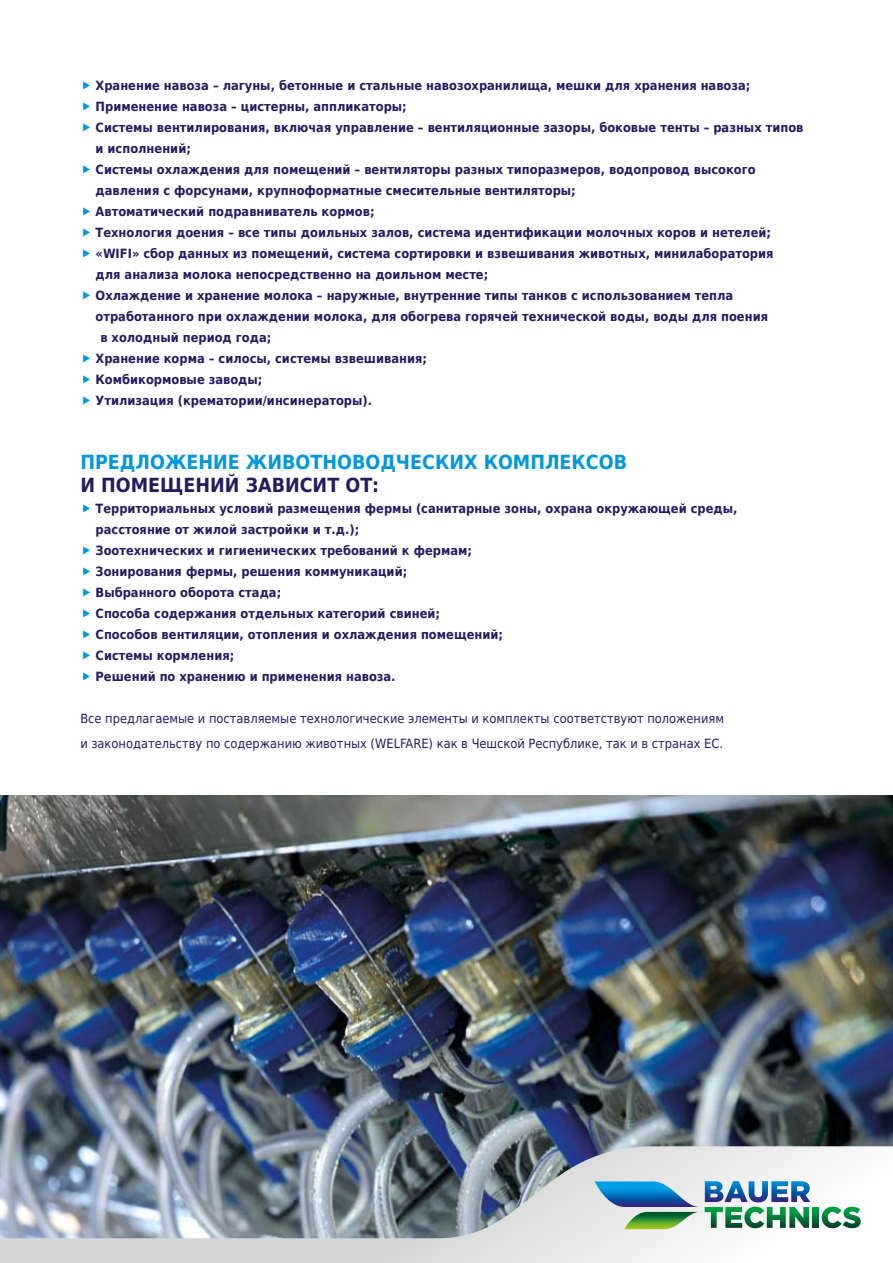
<style>
.page{position:relative;width:893px;height:1263px;background:#fff}
.page>*{position:absolute;margin:0;border:0;box-sizing:border-box;transform-origin:0 0}
.t1{font:700 19.5px "DejaVu Sans Condensed";color:#0098da}
.t2{font:700 19.5px "DejaVu Sans Condensed";color:#251b61}
.t3{font:700 12.75px/21px "DejaVu Sans Condensed";color:#251b61}
.t4{font:12.75px/25.5px "DejaVu Sans Condensed";color:#251b61}
</style>
<div class="page">
<img style="left:0;top:795px;width:893px;height:351px">
<svg style="left:0;top:1146px;width:893px;height:117px"></svg>
<svg style="left:595px;top:1181px;width:215px;height:48px"></svg>
<svg style="left:813px;top:1207px;width:6px;height:21px"></svg>
<svg style="left:822px;top:1206px;width:39px;height:22px"></svg>
<p class="t3" style="left:96px;top:74px;width:656px">Хранение навоза – лагуны, бетонные и стальные навозохранилища, мешки для хранения навоза;</p>
<p class="t3" style="left:96px;top:95px;width:313px">Применение навоза – цистерны, аппликаторы;</p>
<p class="t3" style="left:96px;top:116px;width:709px">Системы вентилирования, включая управление – вентиляционные зазоры, боковые тенты – разных типов</p>
<p class="t3" style="left:96px;top:137px;width:97px">и исполнений;</p>
<p class="t3" style="left:96px;top:158px;width:662px">Системы охлаждения для помещений – вентиляторы разных типоразмеров, водопровод высокого</p>
<p class="t3" style="left:96px;top:179px;width:482px">давления с форсунами, крупноформатные смесительные вентиляторы;</p>
<p class="t3" style="left:96px;top:200px;width:281px">Автоматический подравниватель кормов;</p>
<p class="t3" style="left:96px;top:221px;width:677px">Технология доения – все типы доильных залов, система идентификации молочных коров и нетелей;</p>
<p class="t3" style="left:96px;top:242px;width:679px">«WIFI» сбор данных из помещений, система сортировки и взвешивания животных, минилаборатория</p>
<p class="t3" style="left:96px;top:263px;width:394px">для анализа молока непосредственно на доильном месте;</p>
<p class="t3" style="left:96px;top:284px;width:639px">Охлаждение и хранение молока – наружные, внутренние типы танков с использованием тепла</p>
<p class="t3" style="left:96px;top:305px;width:674px">отработанного при охлаждении молока, для обогрева горячей технической воды, воды для поения</p>
<p class="t3" style="left:100px;top:326px;width:172px">в холодный период года;</p>
<p class="t3" style="left:96px;top:347px;width:333px">Хранение корма – силосы, системы взвешивания;</p>
<p class="t3" style="left:96px;top:368px;width:168px">Комбикормовые заводы;</p>
<p class="t3" style="left:96px;top:389px;width:278px">Утилизация (крематории/инсинераторы).</p>
<h1 class="t1" style="left:80px;top:446px;width:30px">Предложение</h1>
<h1 class="t1" style="left:246px;top:446px;width:65px">животно</h1>
<h1 class="t1" style="left:352px;top:446px;width:73px">водческих</h1>
<h1 class="t1" style="left:484px;top:446px;width:16px">комплексо</h1>
<h1 class="t1" style="left:614px;top:446px;width:15px">в</h1>
<h1 class="t2" style="left:80px;top:469px;width:36px">и поме</h1>
<h1 class="t2" style="left:160px;top:469px;width:37px">щени</h1>
<h1 class="t2" style="left:225px;top:469px;width:75px">й зависит</h1>
<h1 class="t2" style="left:345px;top:469px;width:35px">от :</h1>
<p class="t3" style="left:96px;top:497px;width:643px">Территориальных условий размещения фермы (санитарные зоны, охрана окружающей среды, расстояние от жилой застройки и т.д.);<br>Зоотехническиx и гигиеническиx требований к фермам;<br>Зонирования фермы, решения коммуникаций;<br>Выбранного оборота стада;<br>Способа содержания отдельных категорий свиней;<br>Способов вентиляции, отопления и охлаждения помещений;<br>Системы кормления;<br>Решений по хранению и применения навоза.</p>
<p class="t4" style="left:80px;top:705px;width:645px">Все предлагаемые и поставляемые технологические элементы и комплекты соответствуют положениям и законодательству по содержанию животных (WELFARE) как в Чешской Республике, так и в странах ЕС.</p>
</div>
